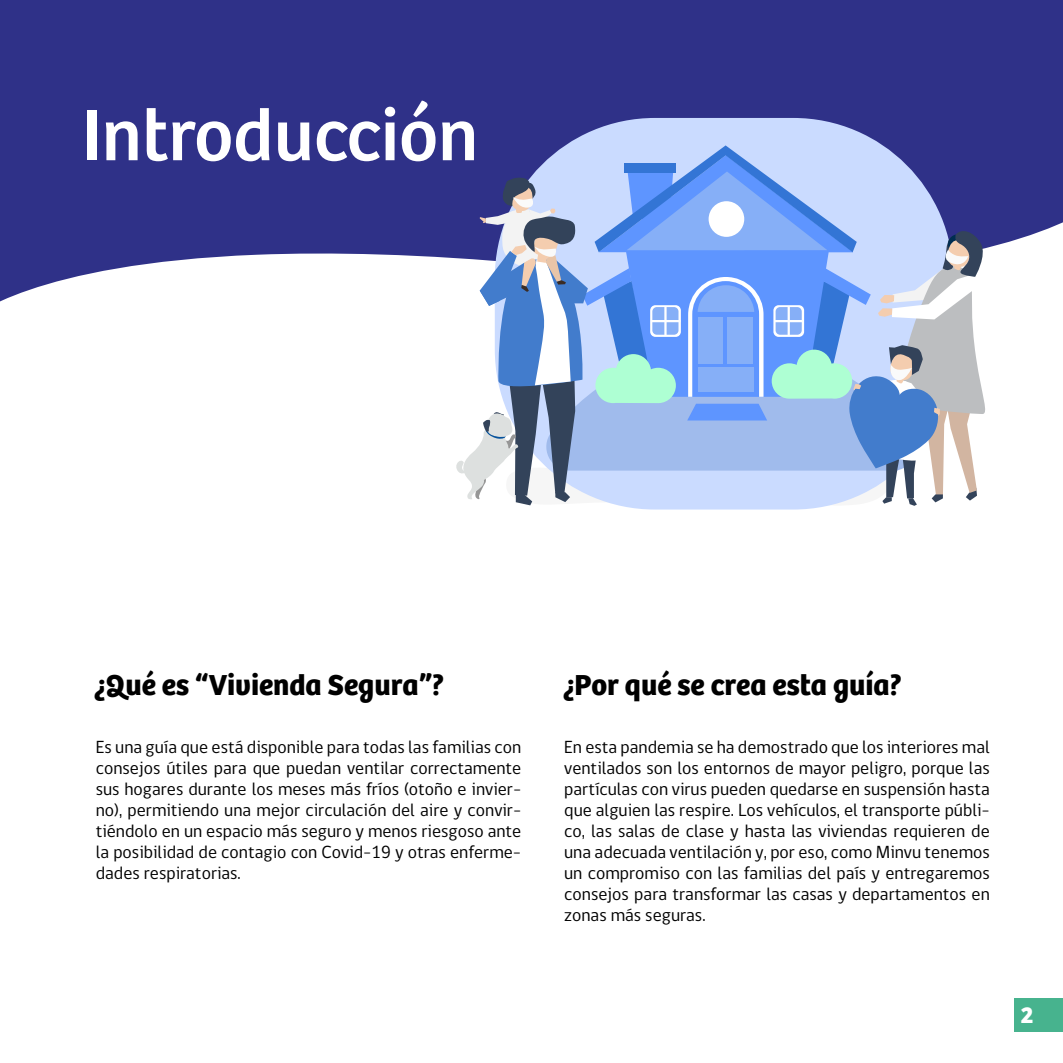
<style>
.page{position:relative;width:1063px;height:1063px;background:#fff}
.page>*{position:absolute;margin:0;border:0;box-sizing:border-box;transform-origin:0 0}
.t1{font:75px "Bree";color:#fff}
.t2{font:700 30px "Bree";color:#000}
.t3{font:700 24px "Bree";color:#fff}
.t4{font:18px/21px "gob CL";color:#000;text-align:justify}
</style>
<div class="page">
<svg style="left:0;top:0;width:1063px;height:302px;background:#434593"></svg>
<div style="left:1014px;top:998px;width:49px;height:34px;background:#47b38e"></div>
<div style="left:495px;top:118px;width:458px;height:392px;background:#cadbff;border-radius:160px"></div>
<svg style="left:455px;top:145px;width:534px;height:361px"></svg>
<h1 class="t1" style="left:82px;top:91px;width:398px">Introducción</h1>
<h2 class="t2" style="left:94px;top:667px;width:352px">¿Qué es “Vivienda Segura”?</h2>
<h2 class="t2" style="left:563px;top:667px;width:340px">¿Por qué se crea esta guía?</h2>
<p class="t4" style="left:96px;top:737px;width:427px">Es una guía que está disponible para todas las familias con consejos útiles para que puedan ventilar correctamente sus hogares durante los meses más fríos (otoño e invier&shy;no), permitiendo una mejor circulación del aire y convir&shy;tiéndolo en un espacio más seguro y menos riesgoso ante la posibilidad de contagio con Covid-19 y otras enferme&shy;dades respiratorias.</p>
<p class="t4" style="left:564px;top:737px;width:427px">En esta pandemia se ha demostrado que los interiores mal ventilados son los entornos de mayor peligro, porque las partículas con virus pueden quedarse en suspensión hasta que alguien las respire. Los vehículos, el transporte públi&shy;co, las salas de clase y hasta las viviendas requieren de una adecuada ventilación y, por eso, como Minvu tenemos un compromiso con las familias del país y entregaremos consejos para transformar las casas y departamentos en zonas más seguras.</p>
<h3 class="t3" style="left:1021px;top:1001px;width:14px">2</h3>
</div>
